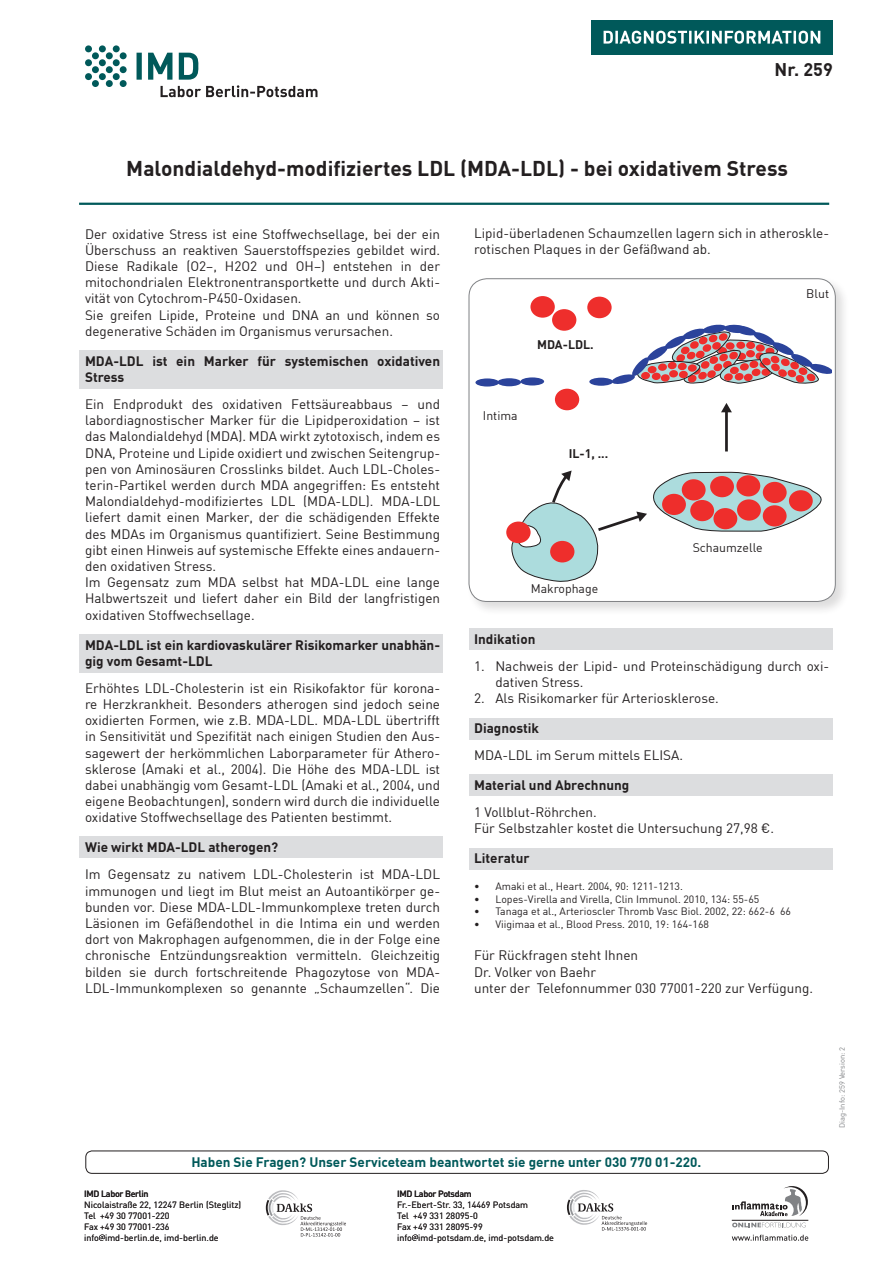
<style>
.page{position:relative;width:893px;height:1263px;background:#fff}
.page>*{position:absolute;margin:0;border:0;box-sizing:border-box;transform-origin:0 0}
.t1{font:700 21px "DIN Offc";color:#231f20}
.t2{font:700 18px "DIN Offc";color:#231f20}
.Literaturhinweise{font:13.5px/16.2px "DIN Offc";color:#231f20;text-align:justify}
.Literaturhinweise-2{font:700 13.5px/16.2px "DIN Offc";color:#231f20}
.t3{font:700 13.5px "DIN Offc";color:#00595a}
.t4{font:12.3px "DIN Offc";color:#231f20}
.t5{font:700 12.3px "DIN Offc";color:#231f20}
.Literaturhinweise-3{font:10.5px "DIN Offc";color:#231f20}
.t6{font:9px "DIN Pro";color:#231f20}
.t7{font:500 9px "DIN Pro";letter-spacing:-.035em;color:#231f20}
.t8{font:7.5px "DIN Offc";color:#808285}
</style>
<div class="page">
<div style="left:469px;top:629px;width:363px;height:21px;background:#dcdddf"></div>
<div style="left:469px;top:718px;width:363px;height:22px;background:#dcdddf"></div>
<div style="left:469px;top:774px;width:363px;height:21px;background:#dcdddf"></div>
<div style="left:79px;top:836px;width:364px;height:22px;background:#dcdddf"></div>
<div style="left:469px;top:848px;width:363px;height:22px;background:#dcdddf"></div>
<div style="left:79px;top:350px;width:364px;height:38px;background:#dcdddf"></div>
<div style="left:79px;top:634px;width:364px;height:38px;background:#dcdddf"></div>
<div style="left:591px;top:20px;width:242px;height:34px;background:#00595a"></div>
<svg style="left:604px;top:31px;width:216px;height:13px"></svg>
<svg style="left:137px;top:53px;width:180px;height:44px"></svg>
<svg style="left:85px;top:45px;width:42px;height:42px"></svg>
<svg style="left:266px;top:1190px;width:80px;height:46px"></svg>
<svg style="left:567px;top:1190px;width:80px;height:40px"></svg>
<svg style="left:732px;top:1235px;width:76px;height:6px"></svg>
<svg style="left:732px;top:1186px;width:76px;height:30px"></svg>
<svg style="left:732px;top:1222px;width:74px;height:5px"></svg>
<hr style="left:732px;top:1220px;width:76px;height:1px;background:#231f20">
<svg style="left:99px;top:1234px;width:6px;height:7px"></svg>
<svg style="left:412px;top:1234px;width:6px;height:7px"></svg>
<div style="left:85px;top:1150px;width:744px;height:24px;border:1px solid #231f20;border-radius:6px"></div>
<hr style="left:79px;top:203px;width:750px;height:2px;background:#00595a">
<div style="left:467px;top:276px;width:382px;height:340px;background:#231f20;opacity:.15"></div>
<div style="left:469px;top:279px;width:366px;height:322px;background:#fff;border-radius:18px"></div>
<div style="left:469px;top:279px;width:366px;height:323px;border:1px solid #808285;border-radius:18px"></div>
<svg style="left:506px;top:521px;width:25px;height:22px"></svg>
<div style="left:520px;top:377px;width:24px;height:8px;background:#2b439b;border-radius:50%"></div>
<div style="left:497px;top:378px;width:24px;height:8px;background:#2b439b;border-radius:50%"></div>
<div style="left:475px;top:378px;width:24px;height:8px;background:#2b439b;border-radius:50%"></div>
<div style="left:589px;top:378px;width:24px;height:8px;background:#2b439b;border-radius:50%"></div>
<svg style="left:611px;top:324px;width:221px;height:60px"></svg>
<div style="left:555px;top:389px;width:24px;height:21px;background:#ee2e2c;border-radius:50%"></div>
<div style="left:530px;top:296px;width:25px;height:22px;background:#ee2e2c;border-radius:50%"></div>
<div style="left:552px;top:309px;width:24px;height:22px;background:#ee2e2c;border-radius:50%"></div>
<div style="left:587px;top:297px;width:25px;height:21px;background:#ee2e2c;border-radius:50%"></div>
<hr style="left:725px;top:411px;width:3px;height:40px;background:#231f20">
<svg style="left:721px;top:403px;width:11px;height:9px"></svg>
<svg style="left:510px;top:470px;width:312px;height:112px"></svg>
<p class="t2" style="left:775px;top:58px;width:60px">Nr. 259</p>
<p class="t1" style="left:126px;top:155px;width:663px">Malondialdehyd-modifiziertes LDL (MDA-LDL) - bei oxidativem Stress</p>
<p class="Literaturhinweise" style="left:85px;top:225px;width:357px">Der oxidative Stress ist eine Stoffwechsellage, bei der ein Überschuss an reaktiven Sauerstoffspezies gebildet wird.<br>Diese Radikale (O2−, H2O2 und OH–) entstehen in der mitochondrialen Elektronentransportkette und durch Akti&shy;vität von Cytochrom-P450-Oxidasen.</p>
<p class="Literaturhinweise" style="left:85px;top:306px;width:357px">Sie greifen Lipide, Proteine und DNA an und können so degenerative Schäden im Organismus verursachen.</p>
<p class="Literaturhinweise-2" style="left:85px;top:352px;width:357px">MDA-LDL ist ein Marker für systemischen oxidativen<br>Stress</p>
<p class="Literaturhinweise" style="left:85px;top:396px;width:357px">Ein Endprodukt des oxidativen Fettsäureabbaus – und labordiagnostischer Marker für die Lipidperoxidation – ist das Malondialdehyd (MDA). MDA wirkt zytotoxisch, indem es DNA, Proteine und Lipide oxidiert und zwischen Seitengrup&shy;pen von Aminosäuren Crosslinks bildet. Auch LDL-Choles&shy;terin-Partikel werden durch MDA angegriffen: Es entsteht Malondialdehyd-modifiziertes LDL (MDA-LDL). MDA-LDL liefert damit einen Marker, der die schädigenden Effekte des MDAs im Organismus quantifiziert. Seine Bestimmung gibt einen Hinweis auf systemische Effekte eines andauern&shy;den oxidativen Stress.</p>
<p class="Literaturhinweise" style="left:85px;top:574px;width:357px">Im Gegensatz zum MDA selbst hat MDA-LDL eine lange Halbwertszeit und liefert daher ein Bild der langfristigen oxidativen Stoffwechsellage.</p>
<p class="Literaturhinweise-2" style="left:85px;top:636px;width:357px">MDA-LDL ist ein kardiovaskulärer Risikomarker unabhän&shy;gig vom Gesamt-LDL</p>
<p class="Literaturhinweise" style="left:85px;top:679px;width:357px">Erhöhtes LDL-Cholesterin ist ein Risikofaktor für korona&shy;re Herzkrankheit. Besonders atherogen sind jedoch seine oxidierten Formen, wie z.B. MDA-LDL. MDA-LDL übertrifft in Sensitivität und Spezifität nach einigen Studien den Aus&shy;sagewert der herkömmlichen Laborparameter für Athero&shy;sklerose (Amaki et al., 2004). Die Höhe des MDA-LDL ist dabei unabhängig vom Gesamt-LDL (Amaki et al., 2004, und eigene Beobachtungen), sondern wird durch die individuelle oxidative Stoffwechsellage des Patienten bestimmt.</p>
<p class="Literaturhinweise-2" style="left:85px;top:839px;width:195px">Wie wirkt MDA-LDL atherogen?</p>
<p class="Literaturhinweise" style="left:85px;top:866px;width:357px">Im Gegensatz zu nativem LDL-Cholesterin ist MDA-LDL immunogen und liegt im Blut meist an Autoantikörper ge&shy;bunden vor. Diese MDA-LDL-Immunkomplexe treten durch Läsionen im Gefäßendothel in die Intima ein und werden dort von Makrophagen aufgenommen, die in der Folge eine chronische Entzündungsreaktion vermitteln. Gleichzeitig bilden sie durch fortschreitende Phagozytose von MDA-LDL-Immunkomplexen so genannte „Schaumzellen“. Die</p>
<p class="Literaturhinweise" style="left:474px;top:225px;width:357px">Lipid-überladenen Schaumzellen lagern sich in atheroskle&shy;rotischen Plaques in der Gefäßwand ab.</p>
<p class="t5" style="left:537px;top:336px;width:58px">MDA-LDL.</p>
<p class="t4" style="left:483px;top:408px;width:36px">Intima</p>
<p class="t5" style="left:569px;top:446px;width:41px">IL-1, ...</p>
<p class="t4" style="left:531px;top:581px;width:69px">Makrophage</p>
<p class="t4" style="left:806px;top:286px;width:24px">Blut</p>
<p class="t4" style="left:693px;top:540px;width:72px">Schaumzelle</p>
<p class="Literaturhinweise-2" style="left:474px;top:630px;width:63px">Indikation</p>
<p class="Literaturhinweise" style="left:495px;top:657px;width:335px;text-indent:-21px">1. Nachweis der Lipid- und Proteinschädigung durch oxi&shy;dativen Stress.</p>
<p class="Literaturhinweise" style="left:474px;top:690px;width:246px">2. Als Risikomarker für Arteriosklerose.</p>
<p class="Literaturhinweise-2" style="left:474px;top:719px;width:67px">Diagnostik</p>
<p class="Literaturhinweise" style="left:474px;top:747px;width:210px">MDA-LDL im Serum mittels ELISA.</p>
<p class="Literaturhinweise-2" style="left:474px;top:776px;width:157px">Material und Abrechnung</p>
<p class="Literaturhinweise" style="left:474px;top:804px;width:124px">1 Vollblut-Röhrchen.</p>
<p class="Literaturhinweise" style="left:474px;top:820px;width:301px">Für Selbstzahler kostet die Untersuchung 27,98 €.</p>
<p class="Literaturhinweise-2" style="left:474px;top:850px;width:57px">Literatur</p>
<p class="Literaturhinweise-3" style="left:474px;top:880px;width:210px">• Amaki et al., Heart. 2004, 90: 1211-1213.</p>
<p class="Literaturhinweise-3" style="left:474px;top:892px;width:287px">• Lopes-Virella and Virella, Clin Immunol. 2010, 134: 55-65</p>
<p class="Literaturhinweise-3" style="left:474px;top:905px;width:318px">• Tanaga et al., Arterioscler Thromb Vasc Biol. 2002, 22: 662-6 66</p>
<p class="Literaturhinweise-3" style="left:474px;top:918px;width:236px">• Viigimaa et al., Blood Press. 2010, 19: 164-168</p>
<p class="Literaturhinweise" style="left:474px;top:947px;width:166px">Für Rückfragen steht Ihnen</p>
<p class="Literaturhinweise" style="left:474px;top:963px;width:124px">Dr. Volker von Baehr</p>
<p class="Literaturhinweise" style="left:474px;top:979px;width:340px">unter der Telefonnummer 030 77001-220 zur Verfügung.</p>
<p class="t3" style="left:191px;top:1154px;width:511px">Haben Sie Fragen? Unser Serviceteam beantwortet sie gerne unter 030 770 01-220.</p>
<p class="t7" style="left:84px;top:1186px;width:66px">IMD Labor Berlin</p>
<p class="t6" style="left:84px;top:1198px;width:159px">Nicolaistraße 22, 12247 Berlin (Steglitz)</p>
<p class="t6" style="left:84px;top:1208px;width:87px">Tel +49 30 77001-220</p>
<p class="t6" style="left:84px;top:1219px;width:87px">Fax +49 30 77001-236</p>
<p class="t6" style="left:84px;top:1230px;width:136px">info imd-berlin.de, imd-berlin.de</p>
<p class="t7" style="left:397px;top:1186px;width:76px">IMD Labor Potsdam</p>
<p class="t6" style="left:397px;top:1198px;width:133px">Fr.-Ebert-Str. 33, 14469 Potsdam</p>
<p class="t6" style="left:397px;top:1208px;width:82px">Tel +49 331 28095-0</p>
<p class="t6" style="left:397px;top:1219px;width:87px">Fax +49 331 28095-99</p>
<p class="t6" style="left:397px;top:1230px;width:158px">info imd-potsdam.de, imd-potsdam.de</p>
<p class="t8" style="left:837px;top:1128px;width:83px;rotate:-90deg">Diag-Info: 259 Version: 2</p>
</div>
